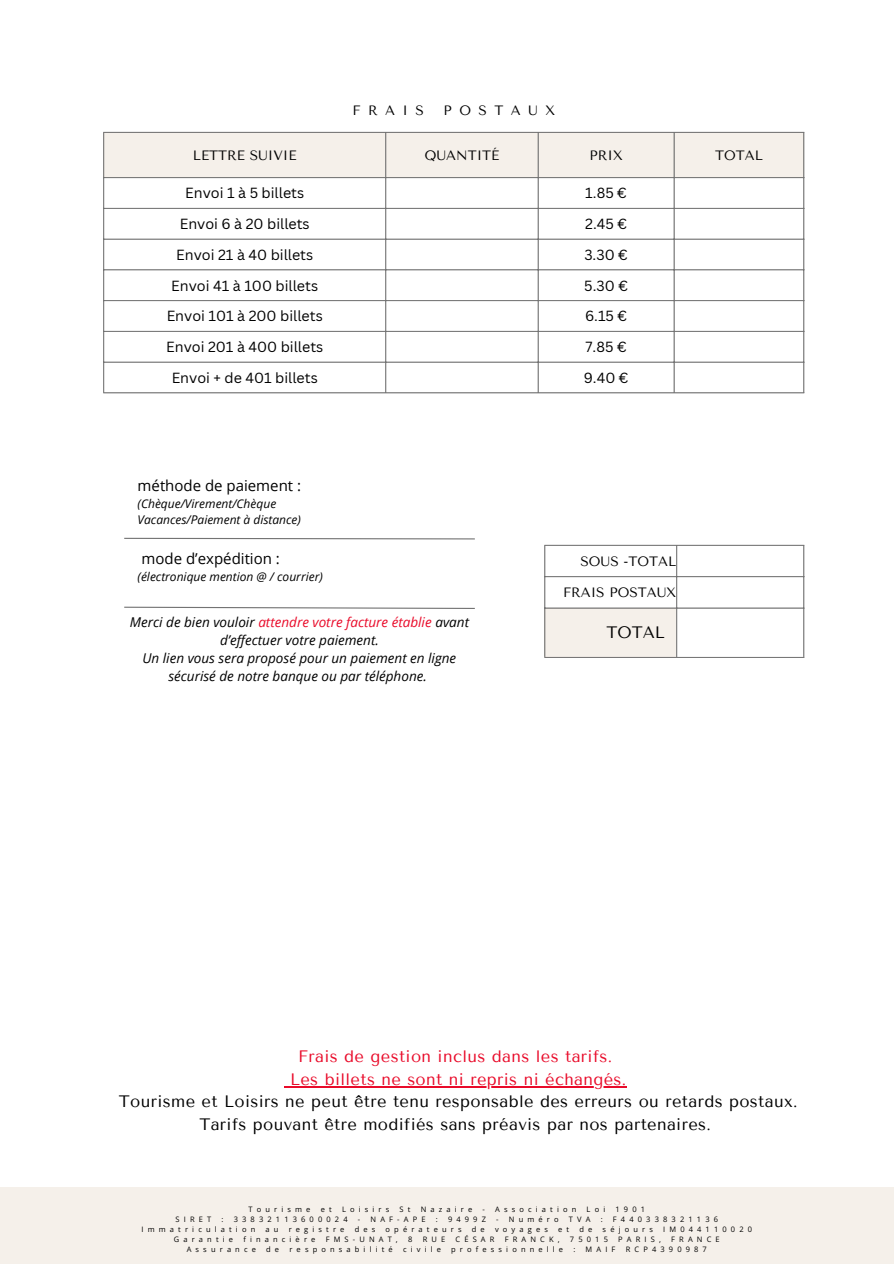
<style>
.page{position:relative;width:894px;height:1264px;background:#fff}
.page>*{position:absolute;margin:0;border:0;box-sizing:border-box;transform-origin:0 0}
.t1{font:16.5px/22.5px "Tenor Sans";letter-spacing:.02em;color:#000;text-align:center}
.t2{font:16.5px "Tenor Sans";letter-spacing:.02em;color:#e90b2a}
.t3{font:15px "Open Sans";color:#000}
.t4{font:14.25px "Canva Sans";color:#000}
.t5{font:italic 13.5px/18px "Open Sans";color:#000;text-align:center}
.t6{font:13.5px "Tenor Sans";color:#000}
.t7{font:13.5px "Tenor Sans";letter-spacing:.55em;color:#000}
.t8{font:italic 12px/16px "Open Sans";color:#000}
.t9{font:7.5px "Open Sans";letter-spacing:.555em;color:#000}
.s1{color:#e90b2a}
</style>
<div class="page">
<hr style="left:290px;top:1086px;width:336px;height:1px;background:#e90b2a">
<div style="left:544px;top:607px;width:132px;height:50px;background:#f5f0ea"></div>
<hr style="left:544px;top:546px;width:1px;height:111px;background:#737373">
<hr style="left:676px;top:546px;width:1px;height:111px;background:#737373">
<hr style="left:803px;top:546px;width:1px;height:111px;background:#737373">
<hr style="left:544px;top:545px;width:260px;height:1px;background:#737373">
<hr style="left:544px;top:576px;width:260px;height:1px;background:#737373">
<hr style="left:544px;top:607px;width:260px;height:1px;background:#737373">
<hr style="left:544px;top:657px;width:260px;height:1px;background:#737373">
<svg style="left:124px;top:537px;width:351px;height:3px"></svg>
<svg style="left:124px;top:606px;width:351px;height:3px"></svg>
<div style="left:104px;top:133px;width:699px;height:44px;background:#f5f0ea"></div>
<hr style="left:103px;top:133px;width:1px;height:259px;background:#737373">
<hr style="left:385px;top:133px;width:1px;height:259px;background:#737373">
<hr style="left:537px;top:133px;width:1px;height:259px;background:#737373">
<hr style="left:673px;top:133px;width:1px;height:259px;background:#737373">
<hr style="left:803px;top:133px;width:1px;height:259px;background:#737373">
<hr style="left:103px;top:132px;width:701px;height:1px;background:#737373">
<hr style="left:103px;top:177px;width:701px;height:1px;background:#737373">
<hr style="left:103px;top:208px;width:701px;height:1px;background:#737373">
<hr style="left:103px;top:239px;width:701px;height:1px;background:#737373">
<hr style="left:103px;top:269px;width:701px;height:1px;background:#737373">
<hr style="left:103px;top:300px;width:701px;height:1px;background:#737373">
<hr style="left:103px;top:331px;width:701px;height:1px;background:#737373">
<hr style="left:103px;top:361px;width:701px;height:1px;background:#737373">
<hr style="left:103px;top:392px;width:701px;height:1px;background:#737373">
<div style="left:0;top:1186px;width:893px;height:77px;background:#f5f0ea"></div>
<h1 class="t6" style="left:352px;top:102px;width:73px">FRAIS</h1>
<h1 class="t7" style="left:443px;top:102px;width:113px">POSTAUX</h1>
<p class="t6" style="left:193px;top:147px;width:105px">LETTRE SUIVIE</p>
<p class="t6" style="left:424px;top:147px;width:76px">QUANTITÉ</p>
<p class="t6" style="left:589px;top:147px;width:35px">PRIX</p>
<p class="t6" style="left:714px;top:147px;width:49px">TOTAL</p>
<p class="t4" style="left:185px;top:183px;width:120px">Envoi 1 à 5 billets</p>
<p class="t4" style="left:585px;top:183px;width:43px">1.85 €</p>
<p class="t4" style="left:180px;top:214px;width:131px">Envoi 6 à 20 billets</p>
<p class="t4" style="left:585px;top:214px;width:43px">2.45 €</p>
<p class="t4" style="left:176px;top:244px;width:138px">Envoi 21 à 40 billets</p>
<p class="t4" style="left:584px;top:244px;width:45px">3.30 €</p>
<p class="t4" style="left:171px;top:275px;width:148px">Envoi 41 à 100 billets</p>
<p class="t4" style="left:584px;top:275px;width:45px">5.30 €</p>
<h4 class="t4" style="left:167px;top:306px;width:157px">Envoi 101 à 200 billets</h4>
<h4 class="t4" style="left:585px;top:306px;width:44px">6.15 €</h4>
<h3 class="t4" style="left:166px;top:337px;width:159px">Envoi 201 à 400 billets</h3>
<p class="t4" style="left:585px;top:337px;width:42px">7.85 €</p>
<p class="t4" style="left:172px;top:367px;width:147px">Envoi + de 401 billets</p>
<p class="t4" style="left:583px;top:367px;width:46px">9.40 €</p>
<p class="t3" style="left:138px;top:474px;width:165px">méthode de paiement :</p>
<p class="t8" style="left:138px;top:495px;width:165px">(Chèque/Virement/Chèque<br>Vacances/Paiement à distance)</p>
<p class="t3" style="left:141px;top:548px;width:140px">mode d’expédition :</p>
<p class="t8" style="left:138px;top:568px;width:187px">(électronique mention @ / courrier)</p>
<h3 class="t5" style="left:130px;top:612px;width:340px">Merci de bien vouloir <span class="s1">attendre votre facture établie</span> avant d’effectuer votre paiement.<br>Un lien vous sera proposé pour un paiement en ligne sécurisé de notre banque ou par téléphone.</h3>
<p class="t6" style="left:580px;top:553px;width:97px">SOUS -TOTAL</p>
<p class="t6" style="left:563px;top:585px;width:115px">FRAIS POSTAUX</p>
<p class="t1" style="left:606px;top:621px;width:60px">TOTAL</p>
<h2 class="t2" style="left:298px;top:1047px;width:315px">Frais de gestion inclus dans les tarifs.</h2>
<p class="t1" style="left:119px;top:1068px;width:680px"><span class="s1">Les billets ne sont ni repris ni échangés.<br></span>Tourisme et Loisirs ne peut être tenu responsable des erreurs ou retards postaux.<br>Tarifs pouvant être modifiés sans préavis par nos partenaires.</p>
<p class="t9" style="left:248px;top:1203px;width:63px">Tourisme</p>
<p class="t9" style="left:321px;top:1203px;width:13px">e t</p>
<p class="t9" style="left:342px;top:1203px;width:49px">Loisirs</p>
<p class="t9" style="left:399px;top:1203px;width:12px">S t</p>
<p class="t9" style="left:420px;top:1203px;width:53px">Nazaire</p>
<p class="t9" style="left:482px;top:1203px;width:95px">- Association</p>
<p class="t9" style="left:586px;top:1203px;width:20px">Loi</p>
<p class="t9" style="left:615px;top:1203px;width:31px">1901</p>
<p class="t9" style="left:175px;top:1213px;width:37px">SIRET</p>
<p class="t9" style="left:221px;top:1213px;width:3px">:</p>
<p class="t9" style="left:234px;top:1213px;width:115px">33832113600024</p>
<p class="t9" style="left:358px;top:1213px;width:69px">- NAF-APE</p>
<p class="t9" style="left:435px;top:1213px;width:3px">:</p>
<p class="t9" style="left:448px;top:1213px;width:40px">9499Z</p>
<p class="t9" style="left:496px;top:1213px;width:64px">- Numéro</p>
<p class="t9" style="left:568px;top:1213px;width:23px">TVA</p>
<p class="t9" style="left:600px;top:1213px;width:3px">:</p>
<p class="t9" style="left:612px;top:1213px;width:107px">F440338321136</p>
<p class="t9" style="left:141px;top:1223px;width:115px">Immatriculation</p>
<p class="t9" style="left:265px;top:1223px;width:14px">a u</p>
<p class="t9" style="left:288px;top:1223px;width:57px">registre</p>
<p class="t9" style="left:354px;top:1223px;width:22px">des</p>
<p class="t9" style="left:385px;top:1223px;width:77px">opérateurs</p>
<p class="t9" style="left:471px;top:1223px;width:14px">d e</p>
<p class="t9" style="left:495px;top:1223px;width:54px">voyages</p>
<p class="t9" style="left:558px;top:1223px;width:13px">e t</p>
<p class="t9" style="left:579px;top:1223px;width:14px">d e</p>
<p class="t9" style="left:602px;top:1223px;width:52px">séjours</p>
<p class="t9" style="left:663px;top:1223px;width:90px">IM044110020</p>
<p class="t9" style="left:174px;top:1233px;width:61px">Garantie</p>
<p class="t9" style="left:243px;top:1233px;width:74px">financière</p>
<p class="t9" style="left:325px;top:1233px;width:74px">FMS-UNAT,</p>
<p class="t9" style="left:408px;top:1233px;width:6px">8</p>
<p class="t9" style="left:422px;top:1233px;width:24px">RUE</p>
<p class="t9" style="left:455px;top:1233px;width:40px">CÉSAR</p>
<p class="t9" style="left:504px;top:1233px;width:56px">FRANCK,</p>
<p class="t9" style="left:569px;top:1233px;width:39px">75015</p>
<p class="t9" style="left:618px;top:1233px;width:44px">PARIS,</p>
<p class="t9" style="left:671px;top:1233px;width:50px">FRANCE</p>
<p class="t9" style="left:187px;top:1243px;width:71px">Assurance</p>
<p class="t9" style="left:266px;top:1243px;width:14px">d e</p>
<p class="t9" style="left:289px;top:1243px;width:105px">responsabilité</p>
<p class="t9" style="left:403px;top:1243px;width:39px">civile</p>
<p class="t9" style="left:451px;top:1243px;width:113px">professionnelle</p>
<p class="t9" style="left:573px;top:1243px;width:3px">:</p>
<p class="t9" style="left:585px;top:1243px;width:31px">MAIF</p>
<p class="t9" style="left:625px;top:1243px;width:83px">RCP4390987</p>
</div>
